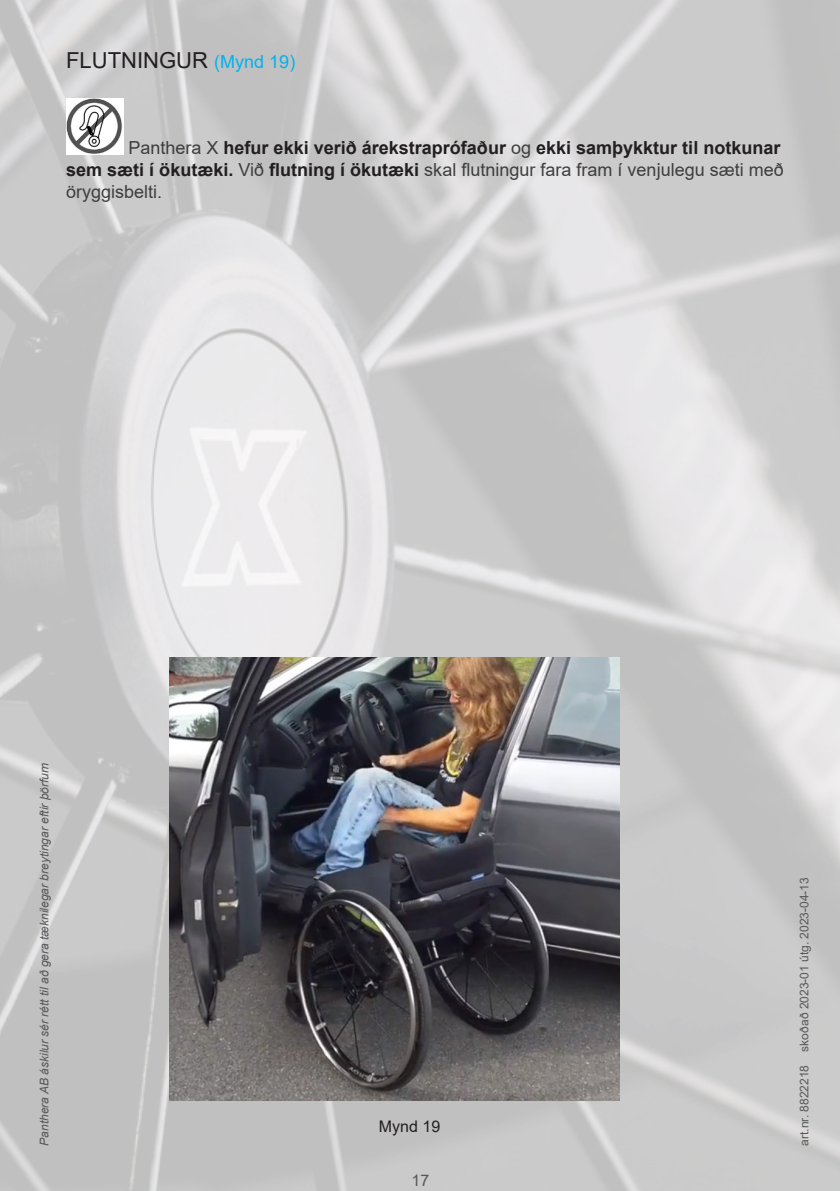
<style>
.page{position:relative;width:840px;height:1191px;background:#fff}
.page>*{position:absolute;margin:0;border:0;box-sizing:border-box;transform-origin:0 0}
.t1{font:22px "Arial";color:#231f20}
.t2{font:700 18px/21.6px "Arial";color:#231f20}
.t3{font:16px "Arial";color:#231f20}
.t4{font:16px "Arial";color:#57585a}
.t5{font:italic 12px "Arial";color:#57585a}
.t6{font:12px "Arial";color:#57585a}
.s1{font-size:18px;color:#00b3ef}
.s2{font-weight:400;color:#3e3e3f}
</style>
<div class="page">
<img style="left:0;top:0;width:839px;height:1191px">
<img style="left:66px;top:98px;width:57px;height:56px">
<img style="left:169px;top:657px;width:450px;height:444px">
<p class="t1" style="left:66px;top:45px;width:230px">FLUTNINGUR <span class="s1">(Mynd 19)</span></p>
<p class="t2" style="left:66px;top:138px;width:718px;text-indent:62px"><span class="s2">Panthera X</span> hefur ekki verið árekstraprófaður <span class="s2">og</span> ekki samþykktur til notkunar sem sæti í ökutæki. <span class="s2">Við</span> flutning í ökutæki <span class="s2">skal flutningur fara fram í venjulegu sæti með öryggisbelti.</span></p>
<p class="t5" style="left:36px;top:1145px;width:384px;rotate:-90deg">Panthera AB áskilur sér rétt til að gera tæknilegar breytingar eftir þörfum</p>
<p class="t3" style="left:378px;top:1115px;width:63px">Mynd 19</p>
<p class="t4" style="left:411px;top:1169px;width:19px">17</p>
<p class="t6" style="left:795px;top:1145px;width:270px;rotate:-90deg">art.nr. 8822218 skoðað 2023-01 útg. 2023-04-13</p>
</div>
